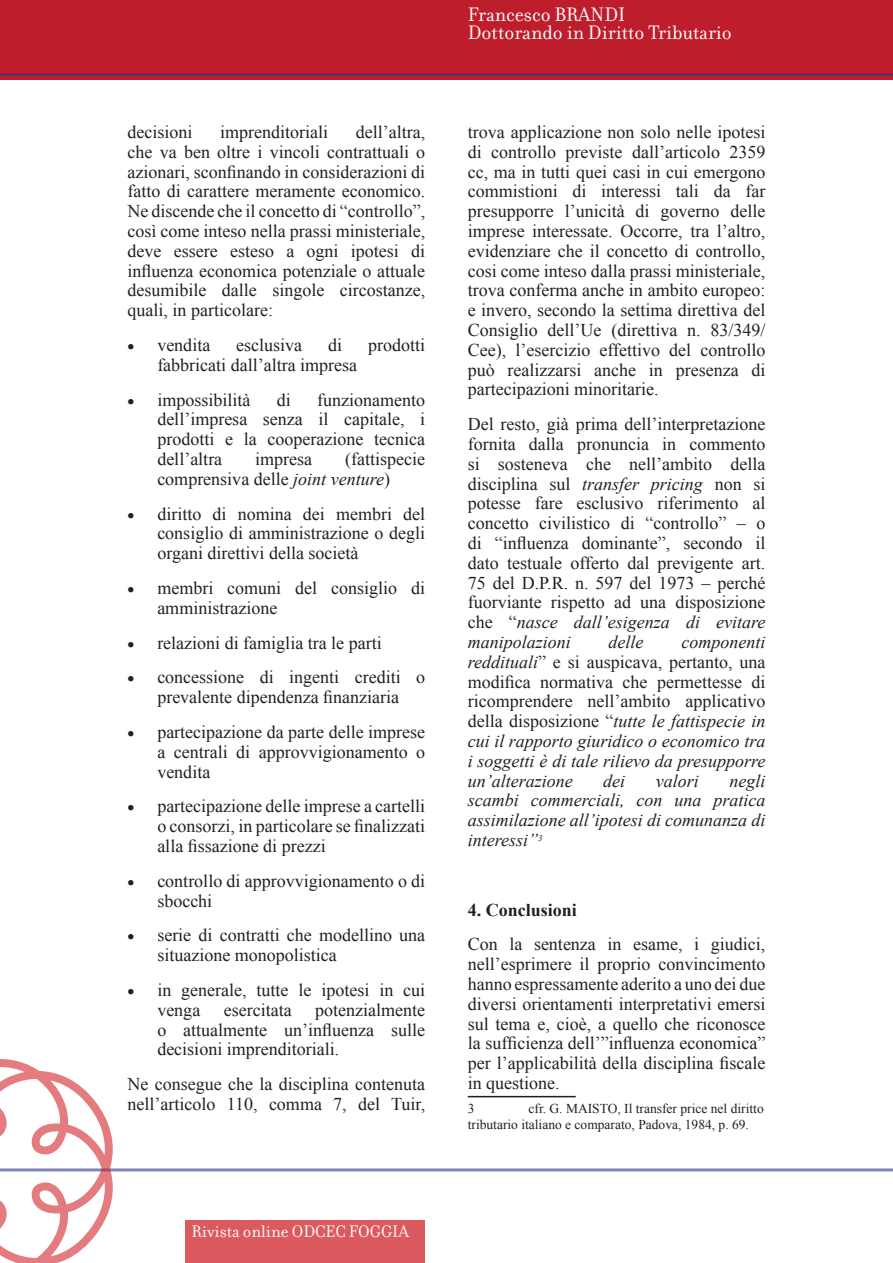
<style>
.page{position:relative;width:893px;height:1263px;background:#fff}
.page>*{position:absolute;margin:0;border:0;box-sizing:border-box;transform-origin:0 0}
.Default{font:21px "Filosofia";color:#fff}
.Normale{font:18px/19.8px "Times New Roman";color:#231f20;text-align:justify}
.Normale-2{font:italic 18px/19.8px "Times New Roman";color:#231f20;text-align:justify}
.t1{font:18px "Filosofia";color:#fff}
.Normale-3{font:700 18px "Times New Roman";color:#231f20}
.t2{font:13.5px/16.2px "Times New Roman";color:#231f20}
.s1{font-style:italic}
.s2{font-style:normal}
</style>
<div class="page">
<div style="left:0;top:0;width:893px;height:79px;background:#be1d2c"></div>
<hr style="left:0;top:74px;width:893px;height:1px;background:#2e3092">
<hr style="left:468px;top:1096px;width:108px;height:1px;background:#231f20">
<hr style="left:0;top:1168px;width:893px;height:3px;background:#2e328e">
<svg style="left:0;top:1059px;width:113px;height:204px"></svg>
<div style="left:185px;top:1220px;width:240px;height:43px;background:#dc5a5f"></div>
<p class="Normale" style="left:128px;top:122px;width:299px;text-indent:228px">dell’altra, che va ben oltre i vincoli contrattuali o azionari, sconfinando in considerazioni di fatto di carattere meramente economico.<br>Ne discende che il concetto di “controllo”, così come inteso nella prassi ministeriale, deve essere esteso a ogni ipotesi di influenza economica potenziale o attuale desumibile dalle singole circostanze, quali, in particolare:</p>
<p class="Normale" style="left:128px;top:335px;width:84px">• vendita</p>
<p class="Normale" style="left:236px;top:335px;width:67px">esclusiva</p>
<p class="Normale" style="left:328px;top:335px;width:16px">di</p>
<p class="Normale" style="left:368px;top:335px;width:59px">prodotti</p>
<p class="Normale" style="left:157px;top:355px;width:201px">fabbricati dall’altra impresa</p>
<p class="Normale" style="left:128px;top:389px;width:124px">• impossibilità</p>
<p class="Normale" style="left:277px;top:389px;width:16px">di</p>
<p class="Normale" style="left:128px;top:122px;width:66px">decisioni</p>
<p class="Normale" style="left:220px;top:122px;width:109px">imprenditoriali</p>
<p class="Normale" style="left:157px;top:389px;width:269px;text-indent:160px">funzionamento dell’impresa senza il capitale, i prodotti e la cooperazione tecnica dell’altra</p>
<p class="Normale" style="left:157px;top:449px;width:269px;text-indent:188px">(fattispecie comprensiva delle <span class="s1">joint venture</span>)</p>
<p class="Normale" style="left:157px;top:503px;width:269px;text-indent:-30px">• diritto di nomina dei membri del consiglio di amministrazione o degli organi direttivi della società</p>
<p class="Normale" style="left:157px;top:578px;width:269px;text-indent:-30px">• membri comuni del consiglio di amministrazione</p>
<p class="Normale" style="left:128px;top:632px;width:256px">• relazioni di famiglia tra le parti</p>
<p class="Normale" style="left:128px;top:667px;width:299px;text-align:center">• concessione di ingenti crediti o prevalente dipendenza finanziaria</p>
<p class="Normale" style="left:157px;top:722px;width:269px;text-indent:-30px">• partecipazione da parte delle imprese a centrali di approvvigionamento o vendita</p>
<p class="Normale" style="left:157px;top:796px;width:269px;text-indent:-30px">• partecipazione delle imprese a cartelli o consorzi, in particolare se finalizzati alla fissazione di prezzi</p>
<p class="Normale" style="left:157px;top:871px;width:269px;text-indent:-30px">• controllo di approvvigionamento o di sbocchi</p>
<p class="Normale" style="left:157px;top:925px;width:269px;text-indent:-30px">• serie di contratti che modellino una situazione monopolistica</p>
<p class="Normale" style="left:157px;top:980px;width:269px;text-indent:-30px">• in generale, tutte le ipotesi in cui venga</p>
<p class="Normale" style="left:255px;top:449px;width:58px">impresa</p>
<p class="Normale" style="left:157px;top:1000px;width:269px;text-indent:158px">potenzialmente o attualmente un’influenza sulle decisioni imprenditoriali.</p>
<p class="Normale" style="left:128px;top:1074px;width:299px">Ne consegue che la disciplina contenuta nell’articolo 110, comma 7, del Tuir,</p>
<p class="Normale" style="left:224px;top:1000px;width:69px">esercitata</p>
<p class="t1" style="left:192px;top:1222px;width:219px">Rivista online ODCEC FOGGIA</p>
<p class="Default" style="left:468px;top:3px;width:159px">Francesco BRANDI</p>
<p class="Default" style="left:468px;top:21px;width:266px">Dottorando in Diritto Tributario</p>
<p class="Normale" style="left:468px;top:122px;width:299px">trova applicazione non solo nelle ipotesi di controllo previste dall’articolo 2359 cc, ma in tutti quei casi in cui emergono commistioni di interessi tali da far presupporre l’unicità di governo delle imprese interessate. Occorre, tra l’altro, evidenziare che il concetto di controllo, cosi come inteso dalla prassi ministeriale, trova conferma anche in ambito europeo: e invero, secondo la settima direttiva del Consiglio dell’Ue (direttiva n. 83/349/ Cee), l’esercizio effettivo del controllo può realizzarsi anche in presenza di partecipazioni minoritarie.</p>
<p class="Normale" style="left:468px;top:414px;width:299px">Del resto, già prima dell’interpretazione fornita dalla pronuncia in commento si sosteneva che nell’ambito della disciplina sul <span class="s1">transfer pricing</span> non si potesse fare esclusivo riferimento al concetto civilistico di “controllo” – o di “influenza dominante”, secondo il dato testuale offerto dal previgente art.<br>75 del D.P.R. n. 597 del 1973 – perché fuorviante rispetto ad una disposizione che “<span class="s1">nasce dall’esigenza di evitare manipolazioni</span></p>
<p class="Normale-2" style="left:609px;top:632px;width:36px">delle</p>
<p class="Normale-2" style="left:468px;top:632px;width:299px;text-indent:214px">componenti reddituali<span class="s2">” e si auspicava, pertanto, una modifica normativa che permettesse di ricomprendere nell’ambito applicativo della disposizione “</span>tutte le fattispecie in cui il rapporto giuridico o economico tra i soggetti è di tale rilievo da presupporre un’alterazione</p>
<p class="Normale-2" style="left:468px;top:770px;width:299px;text-indent:262px">negli scambi commerciali, con una pratica assimilazione all’ipotesi di comunanza di interessi”<sup>3</sup></p>
<p class="Normale-2" style="left:603px;top:770px;width:23px">dei</p>
<p class="Normale-2" style="left:656px;top:770px;width:45px">valori</p>
<p class="Normale-3" style="left:468px;top:897px;width:111px">4. Conclusioni</p>
<p class="Normale" style="left:468px;top:934px;width:299px">Con la sentenza in esame, i giudici, nell’esprimere il proprio convincimento hanno espressamente aderito a uno dei due diversi orientamenti interpretativi emersi sul tema e, cioè, a quello che riconosce la sufficienza dell’”influenza economica” per l’applicabilità della disciplina fiscale in questione.</p>
<p class="t2" style="left:468px;top:1100px;width:8px">3</p>
<p class="t2" style="left:468px;top:1100px;width:297px;text-indent:61px">cfr. G. MAISTO, Il transfer price nel diritto tributario italiano e comparato, Padova, 1984, p. 69.</p>
</div>
